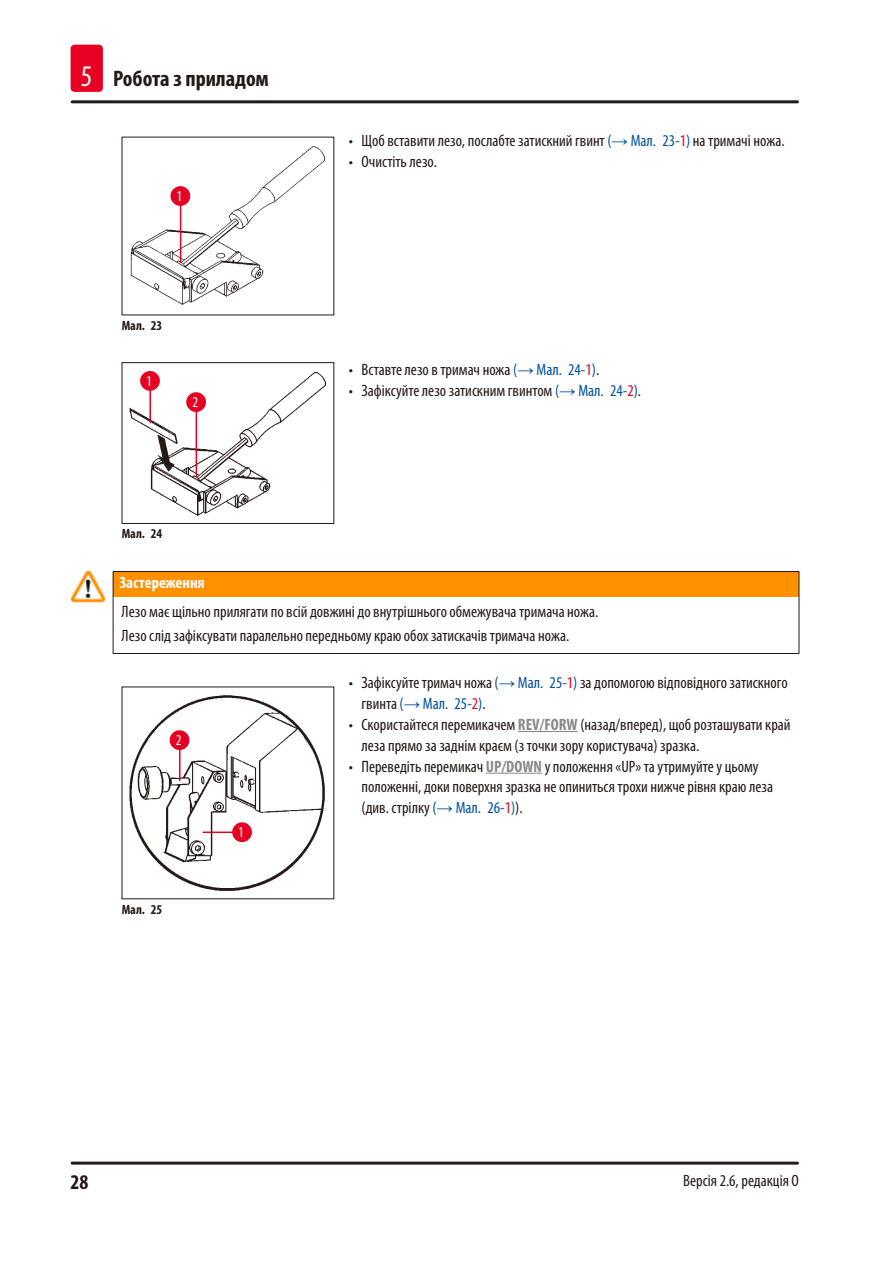
<style>
.page{position:relative;width:893px;height:1263px;background:#fff}
.page>*{position:absolute;margin:0;border:0;box-sizing:border-box;transform-origin:0 0}
.t1{font:700 condensed 22.5px "Myriad Pro";color:#231916}
.t2{font:700 condensed 21px "Myriad Pro";color:#231916}
.Source_of_danger{font:condensed 16.5px/20.9px "Myriad Pro";color:#231916}
.Signalword__no_use_a{font:700 condensed 16.5px "Myriad Pro";color:#fff}
.t3{font:condensed 15px "Myriad Pro";color:#fff}
.t4{font:700 condensed 13.5px "Myriad Pro";color:#231916}
.s1{font-weight:400;font-size:30px;color:#fff}
.s2{color:#00509e}
.s3{font-family:"Arial";font-stretch:normal;color:#00509e}
.s4{color:#e60021}
.s5{font-weight:700;color:#898989}
</style>
<div class="page">
<hr style="left:72px;top:1161px;width:725px;height:3px;background:#231916">
<hr style="left:72px;top:100px;width:725px;height:3px;background:#231916">
<div style="left:71px;top:45px;width:32px;height:47px;background:#e60021;border-radius:4px"></div>
<img style="left:130px;top:146px;width:196px;height:159px">
<hr style="left:180px;top:204px;width:1px;height:58px;background:#e60021">
<div style="left:171px;top:186px;width:19px;height:20px;background:#e60021;border-radius:50%"></div>
<div style="left:122px;top:362px;width:212px;height:162px;border:1px solid #231916"></div>
<img style="left:122px;top:368px;width:205px;height:151px">
<hr style="left:149px;top:389px;width:2px;height:33px;background:#e60021">
<div style="left:140px;top:371px;width:20px;height:20px;background:#e60021;border-radius:50%"></div>
<hr style="left:196px;top:410px;width:1px;height:66px;background:#e60021">
<div style="left:186px;top:392px;width:20px;height:20px;background:#e60021;border-radius:50%"></div>
<div style="left:113px;top:571px;width:686px;height:26px;background:#ff9000"></div>
<hr style="left:113px;top:597px;width:1px;height:56px;background:#231916">
<hr style="left:799px;top:597px;width:1px;height:56px;background:#231916">
<hr style="left:113px;top:653px;width:686px;height:1px;background:#231916">
<hr style="left:113px;top:571px;width:686px;height:1px;background:#231916">
<svg style="left:113px;top:572px;width:1px;height:25px"></svg>
<svg style="left:799px;top:572px;width:1px;height:25px"></svg>
<img style="left:71px;top:570px;width:34px;height:32px">
<img style="left:122px;top:688px;width:212px;height:211px">
<div style="left:232px;top:822px;width:20px;height:20px;background:#e60021;border-radius:50%"></div>
<hr style="left:203px;top:831px;width:32px;height:2px;background:#e60021">
<hr style="left:179px;top:748px;width:2px;height:32px;background:#e60021">
<div style="left:170px;top:730px;width:19px;height:20px;background:#e60021;border-radius:50%"></div>
<hr style="left:518px;top:731px;width:60px;height:1px;background:#898989">
<hr style="left:486px;top:773px;width:56px;height:1px;background:#898989">
<h1 class="t1" style="left:81px;top:65px;width:190px"><span class="s1">5</span> Робота з приладом</h1>
<p class="t3" style="left:177px;top:187px;width:7px">1</p>
<p class="t4" style="left:122px;top:317px;width:42px">Мал. 23</p>
<p class="t3" style="left:146px;top:372px;width:7px">1</p>
<p class="t3" style="left:192px;top:393px;width:7px">2</p>
<p class="t4" style="left:122px;top:525px;width:42px">Мал. 24</p>
<p class="Source_of_danger" style="left:349px;top:130px;width:437px">• Щоб вставити лезо, послабте затискний гвинт <span class="s2">(</span><span class="s3">→</span> <span class="s2">Мал. 23‑</span><span class="s4">1</span><span class="s2">)</span> на тримачі ножа.</p>
<p class="Source_of_danger" style="left:349px;top:151px;width:90px">• Очистіть лезо.</p>
<p class="Source_of_danger" style="left:349px;top:359px;width:252px">• Вставте лезо в тримач ножа <span class="s2">(</span><span class="s3">→</span> <span class="s2">Мал. 24‑</span><span class="s4">1</span><span class="s2">)</span>.</p>
<p class="Source_of_danger" style="left:349px;top:380px;width:294px">• Зафіксуйте лезо затискним гвинтом <span class="s2">(</span><span class="s3">→</span> <span class="s2">Мал. 24‑</span><span class="s4">2</span><span class="s2">)</span>.</p>
<p class="Signalword__no_use_a" style="left:119px;top:572px;width:87px">Застереження</p>
<p class="Source_of_danger" style="left:122px;top:601px;width:478px">Лезо має щільно прилягати по всій довжині до внутрішнього обмежувача тримача ножа.</p>
<p class="Source_of_danger" style="left:122px;top:625px;width:449px">Лезо слід зафіксувати паралельно передньому краю обох затискачів тримача ножа.</p>
<p class="t3" style="left:176px;top:731px;width:7px">2</p>
<p class="t4" style="left:122px;top:901px;width:42px">Мал. 25</p>
<p class="t3" style="left:238px;top:823px;width:7px">1</p>
<p class="Source_of_danger" style="left:361px;top:672px;width:428px;text-indent:-13px">• Зафіксуйте тримач ножа <span class="s2">(</span><span class="s3">→</span> <span class="s2">Мал. 25‑</span><span class="s4">1</span><span class="s2">)</span> за допомогою відповідного затискного гвинта <span class="s2">(</span><span class="s3">→</span> <span class="s2">Мал. 25‑</span><span class="s4">2</span><span class="s2">)</span>.</p>
<p class="Source_of_danger" style="left:361px;top:714px;width:431px;text-indent:-13px">• Скористайтеся перемикачем <span class="s5">REV/FORW</span> (назад/вперед), щоб розташувати край леза прямо за заднім краєм (з точки зору користувача) зразка.</p>
<p class="Source_of_danger" style="left:361px;top:755px;width:413px;text-indent:-13px">• Переведіть перемикач <span class="s5">UP/DOWN</span> у положення «UP» та утримуйте у цьому положенні, доки поверхня зразка не опиниться трохи нижче рівня краю леза (див. стрілку <span class="s2">(</span><span class="s3">→</span> <span class="s2">Мал. 26‑</span><span class="s4">1</span><span class="s2">)</span>).</p>
<p class="t2" style="left:71px;top:1169px;width:19px">28</p>
<p class="Source_of_danger" style="left:683px;top:1170px;width:117px">Версія 2.6, редакція O</p>
</div>
